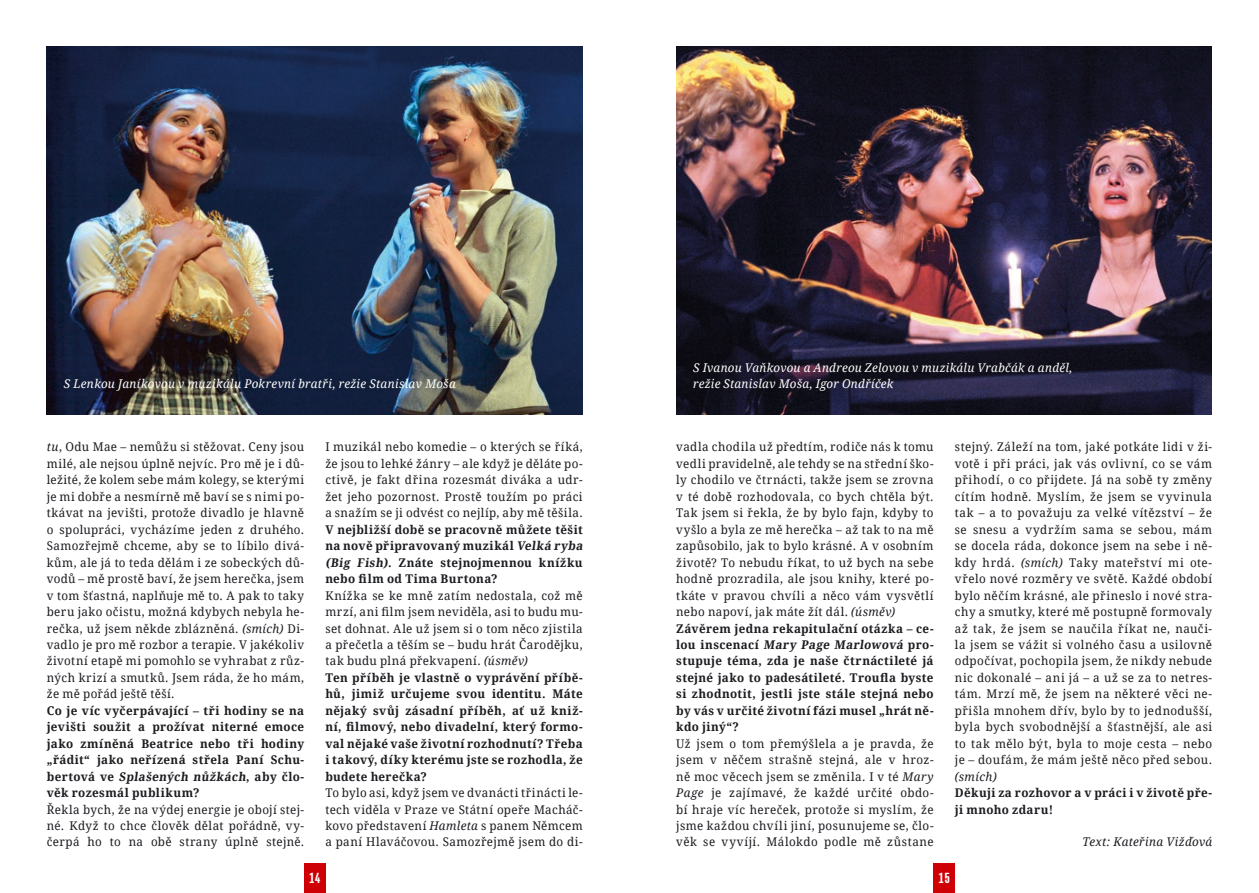
<style>
.page{position:relative;width:1259px;height:893px;background:#fff}
.page>*{position:absolute;margin:0;border:0;box-sizing:border-box;transform-origin:0 0}
.t1{font:500 15px "Mongoose";color:#fff;scale:1.1 1}
.t2{font:12px/16.5px "Droid Serif";letter-spacing:.03em;color:#1b1c20;text-align:justify}
.t3{font:700 12px/16.5px "Droid Serif";letter-spacing:.03em;color:#1b1c20}
.t4{font:italic 12px/16.5px "Droid Serif";letter-spacing:.02em;color:#fff}
.t5{font:italic 12px "Droid Serif";letter-spacing:.03em;color:#1b1c20}
.s1{font-style:italic}
.s2{font-weight:400}
.s3{font-weight:400;font-style:italic}
.s4{font-weight:700}
</style>
<div class="page">
<img style="left:47px;top:47px;width:536px;height:368px">
<img style="left:676px;top:47px;width:536px;height:368px">
<div style="left:304px;top:863px;width:21px;height:30px;background:#ce0006"></div>
<div style="left:933px;top:863px;width:22px;height:30px;background:#ce0006"></div>
<p class="t4" style="left:64px;top:375px;width:393px">S Lenkou Janíkovou v muzikálu Pokrevní bratři, režie Stanislav Moša</p>
<p class="t2" style="left:47px;top:439px;width:259px"><span class="s1">tu</span>, Odu Mae – nemůžu si stěžovat. Ceny jsou milé, ale nejsou úplně nejvíc. Pro mě je i dů&shy;ležité, že kolem sebe mám kolegy, se kterými je mi dobře a nesmírně mě baví se s nimi po&shy;tkávat na jevišti, protože divadlo je hlavně o spolupráci, vycházíme jeden z druhého.<br>Samozřejmě chceme, aby se to líbilo divá&shy;kům, ale já to teda dělám i ze sobeckých dů&shy;vodů – mě prostě baví, že jsem herečka, jsem v tom šťastná, naplňuje mě to. A pak to taky beru jako očistu, možná kdybych nebyla he&shy;rečka, už jsem někde zblázněná. <span class="s1">(smích)</span> Di&shy;vadlo je pro mě rozbor a terapie. V jakékoliv životní etapě mi pomohlo se vyhrabat z růz&shy;ných krizí a smutků. Jsem ráda, že ho mám, že mě pořád ještě těší.</p>
<p class="t3" style="left:47px;top:702px;width:259px;text-align:justify">Co je víc vyčerpávající – tři hodiny se na jevišti soužit a prožívat niterné emoce jako zmíněná Beatrice nebo tři hodiny „řádit“ jako neřízená střela Paní Schu&shy;b e r t o v á v e Splašených nůžkách, a b y č lo - věk rozesmál publikum?</p>
<p class="t2" style="left:47px;top:801px;width:259px">Řekla bych, že na výdej energie je obojí stej&shy;né. Když to chce člověk dělat pořádně, vy&shy;čerpá ho to na obě strany úplně stejně.</p>
<p class="t2" style="left:325px;top:439px;width:259px">I muzikál nebo komedie – o kterých se říká, že jsou to lehké žánry – ale když je děláte po&shy;ctivě, je fakt dřina rozesmát diváka a udr&shy;žet jeho pozornost. Prostě toužím po práci a snažím se ji odvést co nejlíp, aby mě těšila.</p>
<p class="t3" style="left:325px;top:521px;width:261px">V nejbližší době se pracovně můžete těšit na nově připravovaný muzikál Velká ryba (Big Fish). Znáte stejnojmennou knížku nebo film od Tima Burtona?</p>
<p class="t3" style="left:325px;top:587px;width:259px"><span class="s2">Knížka se ke mně zatím nedostala, což mě mrzí, ani film jsem neviděla, asi to budu mu&shy;set dohnat. Ale už jsem si o tom něco zjistila a přečetla a těším se – budu hrát Čarodějku, tak budu plná překvapení.</span> <span class="s3">(úsměv)<br></span>Ten příběh je vlastně o vyprávění příbě&shy;hů, jimiž určujeme svou identitu. Máte nějaký svůj zásadní příběh, ať už kniž&shy;ní, filmový, nebo divadelní, který formo&shy;val nějaké vaše životní rozhodnutí? Třeba i takový, díky kterému jste se rozhodla, že budete herečka?</p>
<p class="t2" style="left:325px;top:784px;width:259px">To bylo asi, když jsem ve dvanácti třinácti le&shy;tech viděla v Praze ve Státní opeře Macháč&shy;kovo představení <span class="s1">Hamleta</span> s panem Němcem a paní Hlaváčovou. Samozřejmě jsem do di-</p>
<p class="t4" style="left:693px;top:359px;width:381px">S Ivanou Vaňkovou a Andreou Zelovou v muzikálu Vrabčák a anděl, režie Stanislav Moša, Igor Ondříček</p>
<p class="t2" style="left:676px;top:439px;width:259px;text-align:left">vadla chodila už předtím, rodiče nás k tomu vedli pravidelně, ale tehdy se na střední ško&shy;ly chodilo ve čtrnácti, takže jsem se zrovna v té době rozhodovala, co bych chtěla být.<br>Tak jsem si řekla, že by bylo fajn, kdyby to vyšlo a byla ze mě herečka – až tak to na mě zapůsobilo, jak to bylo krásné. A v osobním životě? To nebudu říkat, to už bych na sebe hodně prozradila, ale jsou knihy, které po&shy;tkáte v pravou chvíli a něco vám vysvětlí nebo napoví, jak máte žít dál. <span class="s1">(úsměv)<br></span><span class="s4">Závěrem jedna rekapitulační otázka – ce&shy;lou inscenací Mary Page Marlowová pro&shy;stupuje téma, zda je naše čtrnáctileté já stejné jako to padesátileté. Troufla byste si zhodnotit, jestli jste stále stejná nebo by vás v určité životní fázi musel „hrát ně&shy;kdo jiný“?</span></p>
<p class="t2" style="left:676px;top:735px;width:259px">Už jsem o tom přemýšlela a je pravda, že jsem v něčem strašně stejná, ale v hroz&shy;ně moc věcech jsem se změnila. I v té <span class="s1">Mary Page</span> je zajímavé, že každé určité obdo&shy;bí hraje víc hereček, protože si myslím, že jsme každou chvíli jiní, posunujeme se, člo&shy;věk se vyvíjí. Málokdo podle mě zůstane</p>
<p class="t2" style="left:955px;top:439px;width:259px">stejný. Záleží na tom, jaké potkáte lidi v ži&shy;votě i při práci, jak vás ovlivní, co se vám přihodí, o co přijdete. Já na sobě ty změny cítím hodně. Myslím, že jsem se vyvinula tak – a to považuju za velké vítězství – že se snesu a vydržím sama se sebou, mám se docela ráda, dokonce jsem na sebe i ně&shy;kdy hrdá. <span class="s1">(smích)</span> Taky mateřství mi ote&shy;vřelo nové rozměry ve světě. Každé období bylo něčím krásné, ale přineslo i nové stra&shy;chy a smutky, které mě postupně formovaly až tak, že jsem se naučila říkat ne, nauči&shy;la jsem se vážit si volného času a usilovně odpočívat, pochopila jsem, že nikdy nebude nic dokonalé – ani já – a už se za to netres&shy;tám. Mrzí mě, že jsem na některé věci ne&shy;přišla mnohem dřív, bylo by to jednodušší, byla bych svobodnější a šťastnější, ale asi to tak mělo být, byla to moje cesta – nebo je – doufám, že mám ještě něco před sebou.</p>
<p class="t5" style="left:955px;top:768px;width:43px">(smích)</p>
<p class="t3" style="left:955px;top:784px;width:259px">Děkuji za rozhovor a v práci i v životě pře&shy;ji mnoho zdaru!</p>
<p class="t5" style="left:1082px;top:834px;width:131px">Text: Kateřina Vižďová</p>
<p class="t1" style="left:309px;top:869px;width:11px">14</p>
<p class="t1" style="left:939px;top:869px;width:11px">15</p>
</div>
